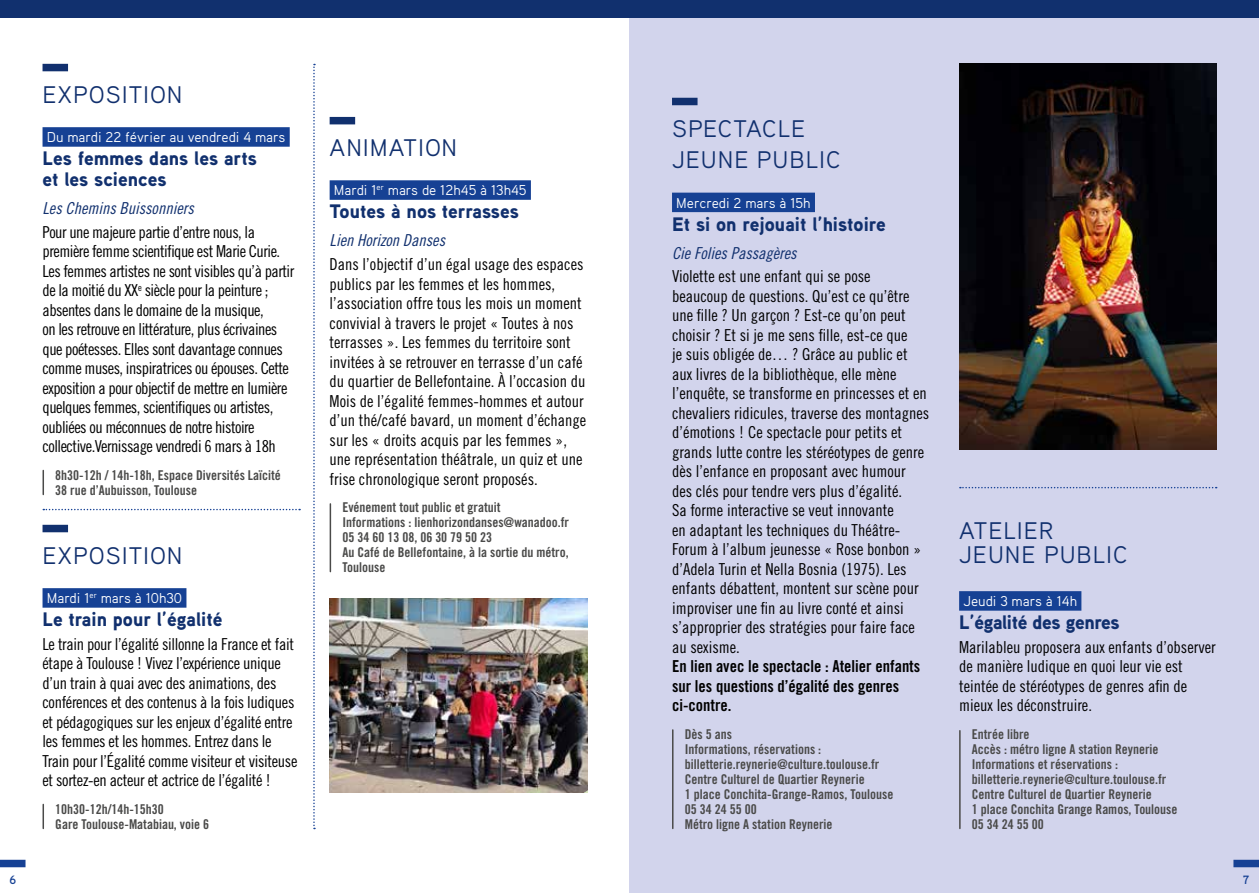
<style>
.page{position:relative;width:1259px;height:893px;background:#fff}
.page>*{position:absolute;margin:0;border:0;box-sizing:border-box;transform-origin:0 0}
.genre{font:24px/24px "Aaux Pro";letter-spacing:.04em;color:#11306e}
.titre{font:900 19.5px/21px "Aaux Pro";color:#11306e}
.titre-2{font:900 19.5px "Aaux Pro";letter-spacing:-.02em;color:#11306e}
.texte_C11{font:16.5px/19.5px "Trade Gothic Cond Eighteen";color:#000}
.texte_C11-2{font:16.5px/19.5px "Trade Gothic Cond Eighteen";letter-spacing:-.03em;color:#000}
.texte_C11-3{font:16.5px/19.5px "Trade Gothic Cond Eighteen";letter-spacing:-.02em;color:#000}
.texte_C11-4{font:16.5px/19.5px "Trade Gothic Bold Cond Twenty";color:#000}
.PAR{font:16.5px "Trade Gothic Cond Eighteen Obl";color:#11306e}
.Date{font:14.25px "Aaux Pro";color:#fff}
.infos{font:13.5px/15px "Trade Gothic Bold Cond Twenty";color:#4a4a49}
.t1{font:700 12px "Aaux Pro";color:#164194}
</style>
<div class="page">
<div style="left:629px;top:0;width:630px;height:893px;background:#d2d4ec"></div>
<div style="left:0;top:0;width:1259px;height:18px;background:#11306e"></div>
<img style="left:959px;top:64px;width:257px;height:386px">
<hr style="left:959px;top:731px;width:1px;height:97px;background:#4a4a49">
<svg style="left:960px;top:487px;width:256px;height:1px"></svg>
<div style="left:959px;top:591px;width:122px;height:20px;background:#164194"></div>
<svg style="left:313px;top:64px;width:2px;height:765px"></svg>
<div style="left:330px;top:180px;width:201px;height:20px;background:#164194"></div>
<div style="left:330px;top:117px;width:25px;height:7px;background:#11306e"></div>
<hr style="left:330px;top:504px;width:1px;height:68px;background:#4a4a49">
<img style="left:330px;top:598px;width:257px;height:194px">
<div style="left:672px;top:193px;width:143px;height:19px;background:#164194"></div>
<div style="left:672px;top:98px;width:25px;height:7px;background:#11306e"></div>
<hr style="left:672px;top:730px;width:1px;height:98px;background:#4a4a49">
<div style="left:43px;top:127px;width:247px;height:20px;background:#164194"></div>
<div style="left:43px;top:64px;width:25px;height:7px;background:#11306e"></div>
<div style="left:43px;top:588px;width:143px;height:20px;background:#164194"></div>
<div style="left:43px;top:525px;width:25px;height:7px;background:#11306e"></div>
<svg style="left:43px;top:509px;width:257px;height:1px"></svg>
<svg style="left:43px;top:804px;width:1px;height:24px"></svg>
<svg style="left:43px;top:470px;width:1px;height:24px"></svg>
<div style="left:0;top:860px;width:26px;height:7px;background:#164194"></div>
<div style="left:1233px;top:860px;width:26px;height:7px;background:#164194"></div>
<p class="genre" style="left:43px;top:82px;width:141px">EXPOSITION</p>
<p class="Date" style="left:47px;top:128px;width:240px">Du mardi 22 février au vendredi 4 mars</p>
<p class="titre" style="left:43px;top:147px;width:216px">Les femmes dans les arts et les sciences</p>
<p class="PAR" style="left:43px;top:199px;width:153px">Les Chemins Buissonniers</p>
<p class="texte_C11-2" style="left:43px;top:222px;width:253px">Pour une majeure partie d’entre nous, la première femme scientifique est Marie Curie.<br>Les femmes artistes ne sont visibles qu’à partir de la moitié du XX<sup>e</sup> siècle pour la peinture ; absentes dans le domaine de la musique,<br>on les retrouve en littérature, plus écrivaines que poétesses. Elles sont davantage connues comme muses, inspiratrices ou épouses. Cette exposition a pour objectif de mettre en lumière quelques femmes, scientifiques ou artistes, oubliées ou méconnues de notre histoire collective.Vernissage vendredi 6 mars à 18h</p>
<p class="infos" style="left:55px;top:468px;width:227px">8h30-12h / 14h-18h, Espace Diversités Laïcité<br>38 rue d’Aubuisson, Toulouse</p>
<p class="genre" style="left:43px;top:543px;width:141px">EXPOSITION</p>
<p class="Date" style="left:47px;top:589px;width:137px">Mardi 1<sup>er</sup> mars à 10h30</p>
<p class="titre" style="left:43px;top:608px;width:181px">Le train pour l’égalité</p>
<p class="texte_C11-3" style="left:43px;top:634px;width:256px">Le train pour l’égalité sillonne la France et fait étape à Toulouse ! Vivez l’expérience unique d’un train à quai avec des animations, des conférences et des contenus à la fois ludiques et pédagogiques sur les enjeux d’égalité entre les femmes et les hommes. Entrez dans le Train pour l’Égalité comme visiteur et visiteuse et sortez-en acteur et actrice de l’égalité !</p>
<p class="infos" style="left:55px;top:802px;width:155px">10h30-12h/14h-15h30<br>Gare Toulouse-Matabiau, voie 6</p>
<p class="genre" style="left:330px;top:135px;width:129px">ANIMATION</p>
<p class="Date" style="left:334px;top:181px;width:194px">Mardi 1<sup>er</sup> mars de 12h45 à 13h45</p>
<p class="titre" style="left:330px;top:200px;width:191px">Toutes à nos terrasses</p>
<p class="PAR" style="left:330px;top:231px;width:117px">Lien Horizon Danses</p>
<p class="texte_C11" style="left:330px;top:254px;width:258px">Dans l’objectif d’un égal usage des espaces publics par les femmes et les hommes, l’association offre tous les mois un moment convivial à travers le projet « Toutes à nos terrasses ». Les femmes du territoire sont invitées à se retrouver en terrasse d’un café du quartier de Bellefontaine. À l’occasion du Mois de l’égalité femmes-hommes et autour d’un thé/café bavard, un moment d’échange sur les « droits acquis par les femmes », une représentation théâtrale, un quiz et une frise chronologique seront proposés.</p>
<p class="infos" style="left:342px;top:500px;width:228px">Evénement tout public et gratuit<br>Informations : lienhorizondanses@wanadoo.fr<br>05 34 60 13 08, 06 30 79 50 23</p>
<p class="infos" style="left:342px;top:545px;width:228px">Au Café de Bellefontaine, à la sortie du métro,<br>Toulouse</p>
<p class="genre" style="left:672px;top:112px;width:170px;line-height:31.5px">SPECTACLE<br>JEUNE PUBLIC</p>
<p class="Date" style="left:676px;top:194px;width:136px">Mercredi 2 mars à 15h</p>
<p class="titre" style="left:672px;top:213px;width:215px">Et si on rejouait l’histoire</p>
<p class="PAR" style="left:672px;top:243px;width:126px">Cie Folies Passagères</p>
<p class="texte_C11" style="left:672px;top:267px;width:259px">Violette est une enfant qui se pose beaucoup de questions. Qu’est ce qu’être une fille ? Un garçon ? Est-ce qu’on peut choisir ? Et si je me sens fille, est-ce que<br>je suis obligée de… ? Grâce au public et aux livres de la bibliothèque, elle mène l’enquête, se transforme en princesses et en chevaliers ridicules, traverse des montagnes d’émotions ! Ce spectacle pour petits et grands lutte contre les stéréotypes de genre dès l’enfance en proposant avec humour des clés pour tendre vers plus d’égalité.<br>Sa forme interactive se veut innovante<br>en adaptant les techniques du Théâtre-Forum à l’album jeunesse « Rose bonbon » d’Adela Turin et Nella Bosnia (1975). Les enfants débattent, montent sur scène pour improviser une fin au livre conté et ainsi s’approprier des stratégies pour faire face au sexisme.</p>
<p class="texte_C11-4" style="left:672px;top:657px;width:250px">En lien avec le spectacle : Atelier enfants sur les questions d’égalité des genres ci-contre.</p>
<p class="infos" style="left:685px;top:727px;width:196px">Dès 5 ans<br>Informations, réservations : billetterie.reynerie@culture.toulouse.fr</p>
<p class="infos" style="left:685px;top:772px;width:210px">Centre Culturel de Quartier Reynerie<br>1 place Conchita-Grange-Ramos, Toulouse<br>05 34 24 55 00<br>Métro ligne A station Reynerie</p>
<p class="genre" style="left:959px;top:518px;width:170px">ATELIER<br>JEUNE PUBLIC</p>
<p class="Date" style="left:963px;top:592px;width:115px">Jeudi 3 mars à 14h</p>
<p class="titre-2" style="left:959px;top:610px;width:162px">L’égalité des genres</p>
<p class="texte_C11" style="left:959px;top:637px;width:258px">Marilableu proposera aux enfants d’observer de manière ludique en quoi leur vie est teintée de stéréotypes de genres afin de mieux les déconstruire.</p>
<p class="infos" style="left:972px;top:727px;width:207px">Entrée libre<br>Accès : métro ligne A station Reynerie<br>Informations et réservations : billetterie.reynerie@culture.toulouse.fr<br>Centre Culturel de Quartier Reynerie<br>1 place Conchita Grange Ramos, Toulouse<br>05 34 24 55 00</p>
<p class="t1" style="left:9px;top:873px;width:8px">6</p>
<p class="t1" style="left:1243px;top:873px;width:8px">7</p>
</div>
